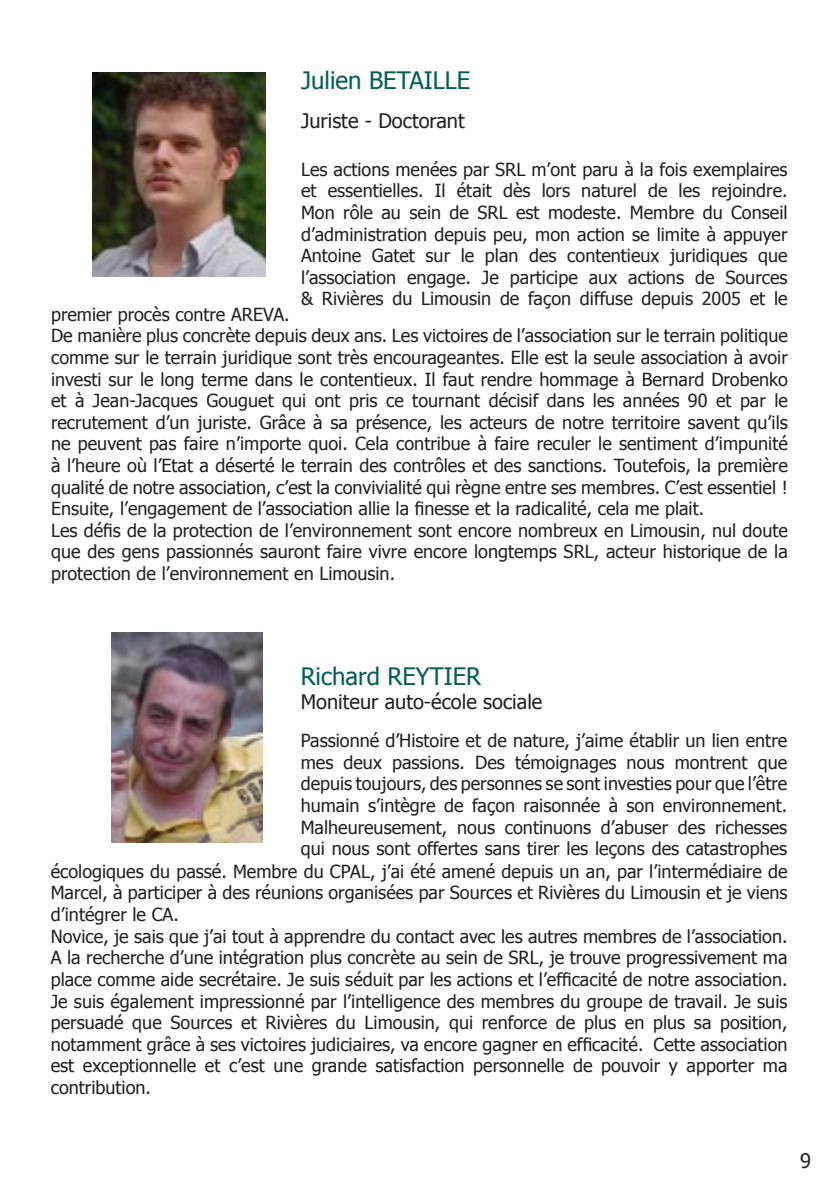
<style>
.page{position:relative;width:840px;height:1191px;background:#fff}
.page>*{position:absolute;margin:0;border:0;box-sizing:border-box;transform-origin:0 0}
.t1{font:24px "Tahoma";color:#025e5b}
.t2{font:20px "Tahoma";color:#231f20}
.t3{font:18px/21.6px "Tahoma";color:#231f20}
</style>
<div class="page">
<img style="left:111px;top:632px;width:151px;height:210px">
<img style="left:93px;top:73px;width:172px;height:204px">
<h1 class="t1" style="left:301px;top:64px;width:170px">Julien BETAILLE</h1>
<p class="t2" style="left:301px;top:107px;width:165px">Juriste - Doctorant</p>
<p class="t3" style="left:301px;top:157px;width:488px;text-align:justify">Les actions menées par SRL m’ont paru à la fois exemplaires et essentielles. Il était dès lors naturel de les rejoindre.<br>Mon rôle au sein de SRL est modeste. Membre du Conseil d’administration depuis peu, mon action se limite à appuyer Antoine Gatet sur le plan des contentieux juridiques que l’association engage. Je participe aux actions de Sources &amp; Rivières du Limousin de façon diffuse depuis 2005 et le</p>
<p class="t3" style="left:51px;top:302px;width:738px">premier procès contre AREVA.<br>De manière plus concrète depuis deux ans. Les victoires de l’association sur le terrain politique comme sur le terrain juridique sont très encourageantes. Elle est la seule association à avoir investi sur le long terme dans le contentieux. Il faut rendre hommage à Bernard Drobenko et à Jean-Jacques Gouguet qui ont pris ce tournant décisif dans les années 90 et par le recrutement d’un juriste. Grâce à sa présence, les acteurs de notre territoire savent qu’ils ne peuvent pas faire n’importe quoi. Cela contribue à faire reculer le sentiment d’impunité à l’heure où l’Etat a déserté le terrain des contrôles et des sanctions. Toutefois, la première qualité de notre association, c’est la convivialité qui règne entre ses membres. C’est essentiel !<br>Ensuite, l’engagement de l’association allie la finesse et la radicalité, cela me plait.<br>Les défis de la protection de l’environnement sont encore nombreux en Limousin, nul doute que des gens passionnés sauront faire vivre encore longtemps SRL, acteur historique de la protection de l’environnement en Limousin.</p>
<h1 class="t1" style="left:300px;top:660px;width:182px">Richard REYTIER</h1>
<p class="t2" style="left:300px;top:688px;width:243px">Moniteur auto-école sociale</p>
<p class="t3" style="left:300px;top:729px;width:487px;text-align:justify">Passionné d’Histoire et de nature, j’aime établir un lien entre mes deux passions. Des témoignages nous montrent que depuis toujours, des personnes se sont investies pour que l’être humain s’intègre de façon raisonnée à son environnement.<br>Malheureusement, nous continuons d’abuser des richesses qui nous sont offertes sans tirer les leçons des catastrophes</p>
<p class="t3" style="left:51px;top:859px;width:738px">écologiques du passé. Membre du CPAL, j’ai été amené depuis un an, par l’intermédiaire de Marcel, à participer à des réunions organisées par Sources et Rivières du Limousin et je viens d’intégrer le CA.<br>Novice, je sais que j’ai tout à apprendre du contact avec les autres membres de l’association.<br>A la recherche d’une intégration plus concrète au sein de SRL, je trouve progressivement ma place comme aide secrétaire. Je suis séduit par les actions et l’efficacité de notre association.<br>Je suis également impressionné par l’intelligence des membres du groupe de travail. Je suis persuadé que Sources et Rivières du Limousin, qui renforce de plus en plus sa position, notamment grâce à ses victoires judiciaires, va encore gagner en efficacité. Cette association est exceptionnelle et c’est une grande satisfaction personnelle de pouvoir y apporter ma contribution.</p>
<p class="t2" style="left:799px;top:1147px;width:12px">9</p>
</div>
